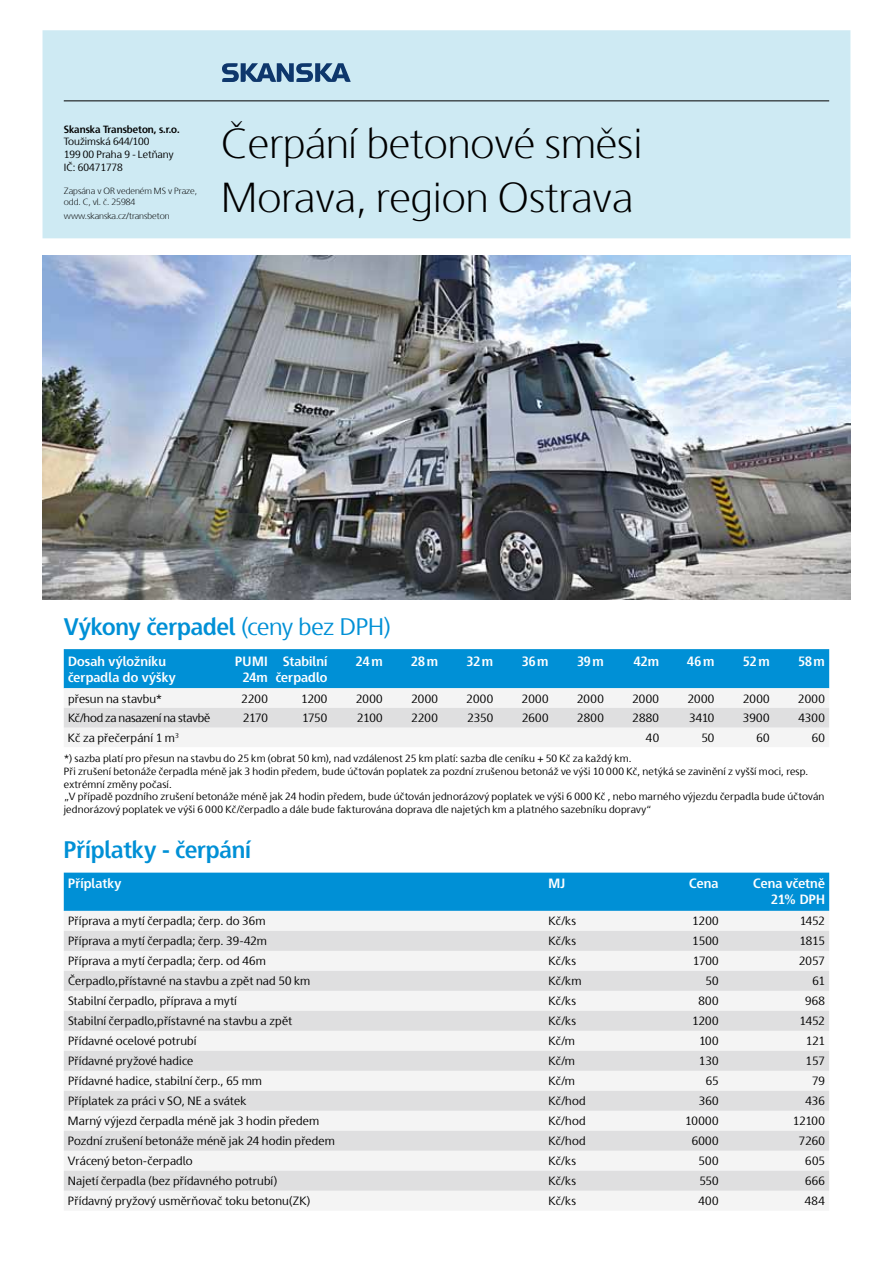
<style>
.page{position:relative;width:893px;height:1263px;background:#fff}
.page>*{position:absolute;margin:0;border:0;box-sizing:border-box;transform-origin:0 0}
.t1{font:300 42px/54px "Skanska Sans Pro";color:#000}
.t2{font:700 24px "Skanska Sans Pro";letter-spacing:-.01em;color:#0090d6}
.t3{font:700 13.5px/16.2px "Skanska Sans Pro";letter-spacing:.005em;color:#fff;text-align:center}
.t4{font:12px "Skanska Sans Pro";letter-spacing:.01em;color:#000}
.t5{font:12px "Skanska Sans Pro";letter-spacing:-.02em;color:#000}
.t6{font:10.5px/12.6px "Skanska Sans Pro";letter-spacing:.015em;color:#000}
.t7{font:700 10.5px "Skanska Sans Pro";color:#000}
.t8{font:300 9px/10.8px "Skanska Sans Pro";color:#000}
.s1{font-weight:400}
</style>
<div class="page">
<div style="left:43px;top:30px;width:807px;height:208px;background:#ceeaf3;border:2px solid #ceeaf3"></div>
<svg style="left:222px;top:63px;width:129px;height:19px"></svg>
<hr style="left:64px;top:100px;width:765px;height:1px;background:#000">
<div style="left:64px;top:649px;width:765px;height:39px;background:#0090d6"></div>
<div style="left:64px;top:688px;width:765px;height:59px;background:#f4f4f4"></div>
<div style="left:64px;top:708px;width:765px;height:19px;background:#dfdfe0"></div>
<div style="left:64px;top:873px;width:765px;height:38px;background:#0090d6"></div>
<div style="left:64px;top:911px;width:765px;height:299px;background:#f4f4f4"></div>
<svg style="left:64px;top:931px;width:765px;height:260px;fill:#dfdfe0"></svg>
<img style="left:43px;top:255px;width:807px;height:345px">
<p class="t7" style="left:64px;top:123px;width:117px">Skanska Transbeton, s.r.o.</p>
<p class="t6" style="left:64px;top:135px;width:111px">Toužimská 644/100<br>199 00 Praha 9 - Letňany<br>IČ: 60471778</p>
<p class="t8" style="left:64px;top:186px;width:135px">Zapsána v OR vedeném MS v Praze, odd. C, vl. č. 25984</p>
<p class="t8" style="left:64px;top:211px;width:107px">www.skanska.cz/transbeton</p>
<h1 class="t1" style="left:221px;top:116px;width:423px">čerpání betonové směsi<br>Morava, region Ostrava</h1>
<h2 class="t2" style="left:64px;top:612px;width:328px">Výkony čerpadel <span class="s1">(ceny bez DPH)</span></h2>
<p class="t3" style="left:68px;top:653px;width:109px;text-align:left">Dosah výložníku čerpadla do výšky</p>
<p class="t3" style="left:235px;top:653px;width:34px">Pumi<br>24m</p>
<p class="t3" style="left:276px;top:653px;width:53px">Stabilní čerpadlo</p>
<p class="t3" style="left:356px;top:653px;width:28px">24m</p>
<p class="t3" style="left:411px;top:653px;width:28px">28m</p>
<p class="t3" style="left:467px;top:653px;width:28px">32m</p>
<p class="t3" style="left:522px;top:653px;width:28px">36m</p>
<p class="t3" style="left:577px;top:653px;width:28px">39m</p>
<p class="t3" style="left:634px;top:653px;width:27px">42m</p>
<p class="t3" style="left:687px;top:653px;width:29px">46m</p>
<p class="t3" style="left:743px;top:653px;width:28px">52m</p>
<p class="t3" style="left:798px;top:653px;width:28px">58m</p>
<p class="t4" style="left:68px;top:691px;width:96px">přesun na stavbu*</p>
<p class="t4" style="left:242px;top:691px;width:28px">2200</p>
<p class="t4" style="left:301px;top:691px;width:28px">1200</p>
<p class="t4" style="left:356px;top:691px;width:28px">2000</p>
<p class="t4" style="left:411px;top:691px;width:28px">2000</p>
<p class="t4" style="left:467px;top:691px;width:28px">2000</p>
<p class="t4" style="left:522px;top:691px;width:28px">2000</p>
<p class="t4" style="left:577px;top:691px;width:28px">2000</p>
<p class="t4" style="left:632px;top:691px;width:28px">2000</p>
<p class="t4" style="left:688px;top:691px;width:28px">2000</p>
<p class="t4" style="left:743px;top:691px;width:28px">2000</p>
<p class="t4" style="left:798px;top:691px;width:28px">2000</p>
<p class="t5" style="left:68px;top:711px;width:144px">Kč/hod za nasazení na stavbě</p>
<p class="t4" style="left:243px;top:711px;width:26px">2170</p>
<p class="t4" style="left:302px;top:711px;width:27px">1750</p>
<p class="t4" style="left:357px;top:711px;width:27px">2100</p>
<p class="t4" style="left:412px;top:711px;width:28px">2200</p>
<p class="t4" style="left:467px;top:711px;width:27px">2350</p>
<p class="t4" style="left:522px;top:711px;width:28px">2600</p>
<p class="t4" style="left:577px;top:711px;width:28px">2800</p>
<p class="t4" style="left:633px;top:711px;width:28px">2880</p>
<p class="t4" style="left:689px;top:711px;width:27px">3410</p>
<p class="t4" style="left:743px;top:711px;width:28px">3900</p>
<p class="t4" style="left:799px;top:711px;width:28px">4300</p>
<p class="t4" style="left:68px;top:731px;width:112px">Kč za přečerpání 1 m<sup>3</sup></p>
<p class="t4" style="left:646px;top:731px;width:15px">40</p>
<p class="t4" style="left:701px;top:731px;width:15px">50</p>
<p class="t4" style="left:756px;top:731px;width:15px">60</p>
<p class="t4" style="left:812px;top:731px;width:15px">60</p>
<p class="t6" style="left:64px;top:752px;width:762px">*) sazba platí pro přesun na stavbu do 25 km (obrat 50 km), nad vzdálenost 25 km platí: sazba dle ceníku + 50 Kč za každý km.<br>Při zrušení betonáže čerpadla méně jak 3 hodin předem, bude účtován poplatek za pozdní zrušenou betonáž ve výši 10 000 Kč, netýká se zavinění z vyšší moci, resp. extrémní změny počasí.<br>„V případě pozdního zrušení betonáže méně jak 24 hodin předem, bude účtován jednorázový poplatek ve výši 6 000 Kč , nebo marného výjezdu čerpadla bude účtován jednorázový poplatek ve výši 6 000 Kč/čerpadlo a dále bude fakturována doprava dle najetých km a platného sazebníku dopravy“</p>
<h2 class="t2" style="left:64px;top:836px;width:189px">Příplatky - čerpání</h2>
<p class="t3" style="left:68px;top:875px;width:55px">Příplatky</p>
<p class="t3" style="left:549px;top:875px;width:18px">MJ</p>
<p class="t3" style="left:689px;top:875px;width:31px">Cena</p>
<p class="t3" style="left:753px;top:875px;width:73px;text-align:right">Cena včetně<br>21% DPH</p>
<p class="t4" style="left:68px;top:914px;width:199px">Příprava a mytí čerpadla; čerp. do 36m</p>
<p class="t4" style="left:548px;top:914px;width:29px">Kč/ks</p>
<p class="t4" style="left:692px;top:914px;width:28px">1200</p>
<p class="t4" style="left:800px;top:914px;width:27px">1452</p>
<p class="t4" style="left:68px;top:934px;width:200px">Příprava a mytí čerpadla; čerp. 39-42m</p>
<p class="t4" style="left:548px;top:934px;width:29px">Kč/ks</p>
<p class="t4" style="left:692px;top:934px;width:28px">1500</p>
<p class="t4" style="left:800px;top:934px;width:27px">1815</p>
<p class="t4" style="left:68px;top:954px;width:199px">Příprava a mytí čerpadla; čerp. od 46m</p>
<p class="t4" style="left:548px;top:954px;width:29px">Kč/ks</p>
<p class="t4" style="left:693px;top:954px;width:27px">1700</p>
<p class="t4" style="left:799px;top:954px;width:27px">2057</p>
<p class="t4" style="left:68px;top:974px;width:244px">Čerpadlo,přístavné na stavbu a zpět nad 50 km</p>
<p class="t4" style="left:548px;top:974px;width:34px">Kč/km</p>
<p class="t4" style="left:706px;top:974px;width:15px">50</p>
<p class="t4" style="left:813px;top:974px;width:14px">61</p>
<p class="t4" style="left:68px;top:994px;width:170px">Stabilní čerpadlo, příprava a mytí</p>
<p class="t4" style="left:548px;top:994px;width:29px">Kč/ks</p>
<p class="t4" style="left:698px;top:994px;width:22px">800</p>
<p class="t4" style="left:805px;top:994px;width:21px">968</p>
<p class="t4" style="left:68px;top:1014px;width:226px">Stabilní čerpadlo,přístavné na stavbu a zpět</p>
<p class="t4" style="left:548px;top:1014px;width:29px">Kč/ks</p>
<p class="t4" style="left:692px;top:1014px;width:28px">1200</p>
<p class="t4" style="left:800px;top:1014px;width:27px">1452</p>
<p class="t4" style="left:68px;top:1034px;width:130px">Přídavné ocelové potrubí</p>
<p class="t4" style="left:548px;top:1034px;width:28px">Kč/m</p>
<p class="t4" style="left:699px;top:1034px;width:21px">100</p>
<p class="t4" style="left:806px;top:1034px;width:21px">121</p>
<p class="t4" style="left:68px;top:1054px;width:127px">Přídavné pryžové hadice</p>
<p class="t4" style="left:548px;top:1054px;width:28px">Kč/m</p>
<p class="t4" style="left:699px;top:1054px;width:21px">130</p>
<p class="t4" style="left:806px;top:1054px;width:21px">157</p>
<p class="t4" style="left:68px;top:1074px;width:196px">Přídavné hadice, stabilní čerp., 65 mm</p>
<p class="t4" style="left:548px;top:1074px;width:28px">Kč/m</p>
<p class="t4" style="left:706px;top:1074px;width:14px">65</p>
<p class="t4" style="left:812px;top:1074px;width:14px">79</p>
<p class="t4" style="left:68px;top:1094px;width:180px">Příplatek za práci v SO, NE a svátek</p>
<p class="t4" style="left:548px;top:1094px;width:39px">Kč/hod</p>
<p class="t4" style="left:699px;top:1094px;width:21px">360</p>
<p class="t4" style="left:806px;top:1094px;width:21px">436</p>
<p class="t4" style="left:68px;top:1114px;width:253px">Marný výjezd čerpadla méně jak 3 hodin předem</p>
<p class="t4" style="left:548px;top:1114px;width:39px">Kč/hod</p>
<p class="t4" style="left:685px;top:1114px;width:35px">10000</p>
<p class="t4" style="left:793px;top:1114px;width:34px">12100</p>
<p class="t4" style="left:68px;top:1134px;width:268px">Pozdní zrušení betonáže méně jak 24 hodin předem</p>
<p class="t4" style="left:548px;top:1134px;width:39px">Kč/hod</p>
<p class="t4" style="left:692px;top:1134px;width:28px">6000</p>
<p class="t4" style="left:799px;top:1134px;width:27px">7260</p>
<p class="t4" style="left:68px;top:1154px;width:126px">Vrácený beton-čerpadlo</p>
<p class="t4" style="left:548px;top:1154px;width:29px">Kč/ks</p>
<p class="t4" style="left:699px;top:1154px;width:21px">500</p>
<p class="t4" style="left:805px;top:1154px;width:21px">605</p>
<p class="t4" style="left:68px;top:1174px;width:211px">Najetí čerpadla (bez přídavného potrubí)</p>
<p class="t4" style="left:548px;top:1174px;width:29px">Kč/ks</p>
<p class="t4" style="left:699px;top:1174px;width:21px">550</p>
<p class="t4" style="left:805px;top:1174px;width:21px">666</p>
<p class="t4" style="left:68px;top:1194px;width:244px">Přídavný pryžový usměrňovač toku betonu(ZK)</p>
<p class="t4" style="left:548px;top:1194px;width:29px">Kč/ks</p>
<p class="t4" style="left:698px;top:1194px;width:22px">400</p>
<p class="t4" style="left:805px;top:1194px;width:22px">484</p>
</div>
